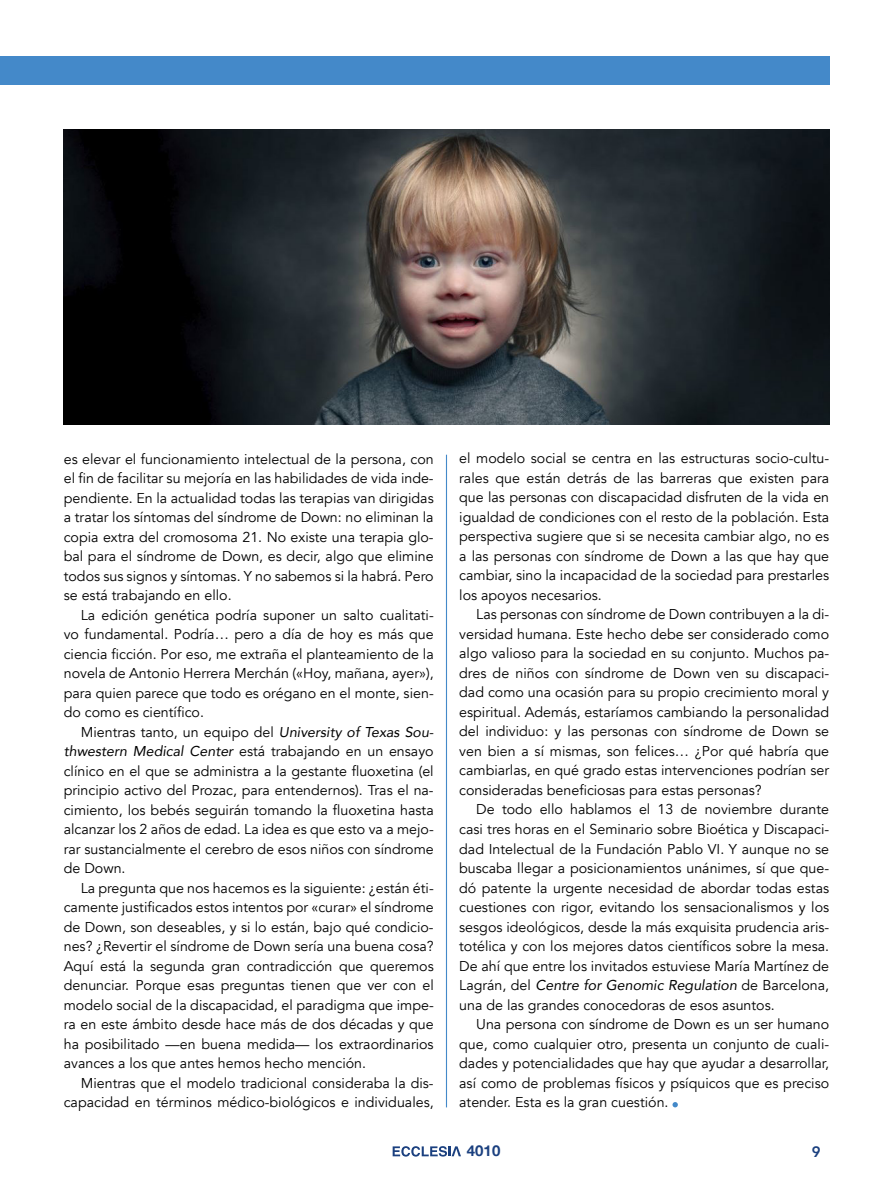
<style>
.page{position:relative;width:893px;height:1191px;background:#fff}
.page>*{position:absolute;margin:0;border:0;box-sizing:border-box;transform-origin:0 0}
.t1{font:700 15px "Helvetica Neue";color:#1b407f}
.t2{font:800 15px "Avenir";color:#1b407f}
.t3{font:14.25px/19.5px "Avenir";color:#000;text-align:justify}
.s1{font-style:italic}
</style>
<div class="page">
<div style="left:0;top:57px;width:829px;height:28px;background:#4489c9"></div>
<hr style="left:446px;top:455px;width:1px;height:652px;background:#4489c9">
<img style="left:64px;top:130px;width:765px;height:294px">
<svg style="left:672px;top:1102px;width:6px;height:5px"></svg>
<svg style="left:393px;top:1146px;width:68px;height:10px"></svg>
<p class="t3" style="left:64px;top:449px;width:371px">es elevar el funcionamiento intelectual de la persona, con el fin de facilitar su mejoría en las habilidades de vida inde&shy;pendiente. En la actualidad todas las terapias van dirigidas a tratar los síntomas del síndrome de Down: no eliminan la copia extra del cromosoma 21. No existe una terapia glo&shy;bal para el síndrome de Down, es decir, algo que elimine todos sus signos y síntomas. Y no sabemos si la habrá. Pero se está trabajando en ello.</p>
<p class="t3" style="left:64px;top:605px;width:371px;text-indent:17px">La edición genética podría suponer un salto cualitati&shy;vo fundamental. Podría… pero a día de hoy es más que ciencia ficción. Por eso, me extraña el planteamiento de la novela de Antonio Herrera Merchán («Hoy, mañana, ayer»), para quien parece que todo es orégano en el monte, sien&shy;do como es científico.</p>
<p class="t3" style="left:64px;top:722px;width:371px;text-indent:17px">Mientras tanto, un equipo del <span class="s1">University of Texas Sou&shy;thwestern Medical Center</span> está trabajando en un ensayo clínico en el que se administra a la gestante fluoxetina (el principio activo del Prozac, para entendernos). Tras el na&shy;cimiento, los bebés seguirán tomando la fluoxetina hasta alcanzar los 2 años de edad. La idea es que esto va a mejo&shy;rar sustancialmente el cerebro de esos niños con síndrome de Down.</p>
<p class="t3" style="left:64px;top:878px;width:371px;text-indent:17px">La pregunta que nos hacemos es la siguiente: ¿están éti&shy;camente justificados estos intentos por «curar» el síndrome de Down, son deseables, y si lo están, bajo qué condicio&shy;nes? ¿Revertir el síndrome de Down sería una buena cosa?<br>Aquí está la segunda gran contradicción que queremos denunciar. Porque esas preguntas tienen que ver con el modelo social de la discapacidad, el paradigma que impe&shy;ra en este ámbito desde hace más de dos décadas y que ha posibilitado —en buena medida— los extraordinarios avances a los que antes hemos hecho mención.</p>
<p class="t3" style="left:64px;top:1073px;width:371px;text-align:right">Mientras que el modelo tradicional consideraba la dis&shy;capacidad en términos médico-biológicos e individuales,</p>
<p class="t3" style="left:459px;top:449px;width:371px">el modelo social se centra en las estructuras socio-cultu&shy;rales que están detrás de las barreras que existen para que las personas con discapacidad disfruten de la vida en igualdad de condiciones con el resto de la población. Esta perspectiva sugiere que si se necesita cambiar algo, no es a las personas con síndrome de Down a las que hay que cambiar, sino la incapacidad de la sociedad para prestarles los apoyos necesarios.</p>
<p class="t3" style="left:459px;top:605px;width:371px;text-indent:17px">Las personas con síndrome de Down contribuyen a la di&shy;versidad humana. Este hecho debe ser considerado como algo valioso para la sociedad en su conjunto. Muchos pa&shy;dres de niños con síndrome de Down ven su discapaci&shy;dad como una ocasión para su propio crecimiento moral y espiritual. Además, estaríamos cambiando la personalidad del individuo: y las personas con síndrome de Down se ven bien a sí mismas, son felices… ¿Por qué habría que cambiarlas, en qué grado estas intervenciones podrían ser consideradas beneficiosas para estas personas?</p>
<p class="t3" style="left:459px;top:800px;width:371px;text-indent:17px">De todo ello hablamos el 13 de noviembre durante casi tres horas en el Seminario sobre Bioética y Discapaci&shy;dad Intelectual de la Fundación Pablo VI. Y aunque no se buscaba llegar a posicionamientos unánimes, sí que que&shy;dó patente la urgente necesidad de abordar todas estas cuestiones con rigor, evitando los sensacionalismos y los sesgos ideológicos, desde la más exquisita prudencia aris&shy;totélica y con los mejores datos científicos sobre la mesa.<br>De ahí que entre los invitados estuviese María Martínez de Lagrán, del <span class="s1">Centre for Genomic Regulation</span> de Barcelona, una de las grandes conocedoras de esos asuntos.</p>
<p class="t3" style="left:459px;top:1014px;width:371px;text-indent:17px">Una persona con síndrome de Down es un ser humano que, como cualquier otro, presenta un conjunto de cuali&shy;dades y potencialidades que hay que ayudar a desarrollar, así como de problemas físicos y psíquicos que es preciso atender. Esta es la gran cuestión.</p>
<p class="t1" style="left:467px;top:1139px;width:35px">4010</p>
<p class="t2" style="left:812px;top:1139px;width:10px">9</p>
</div>
